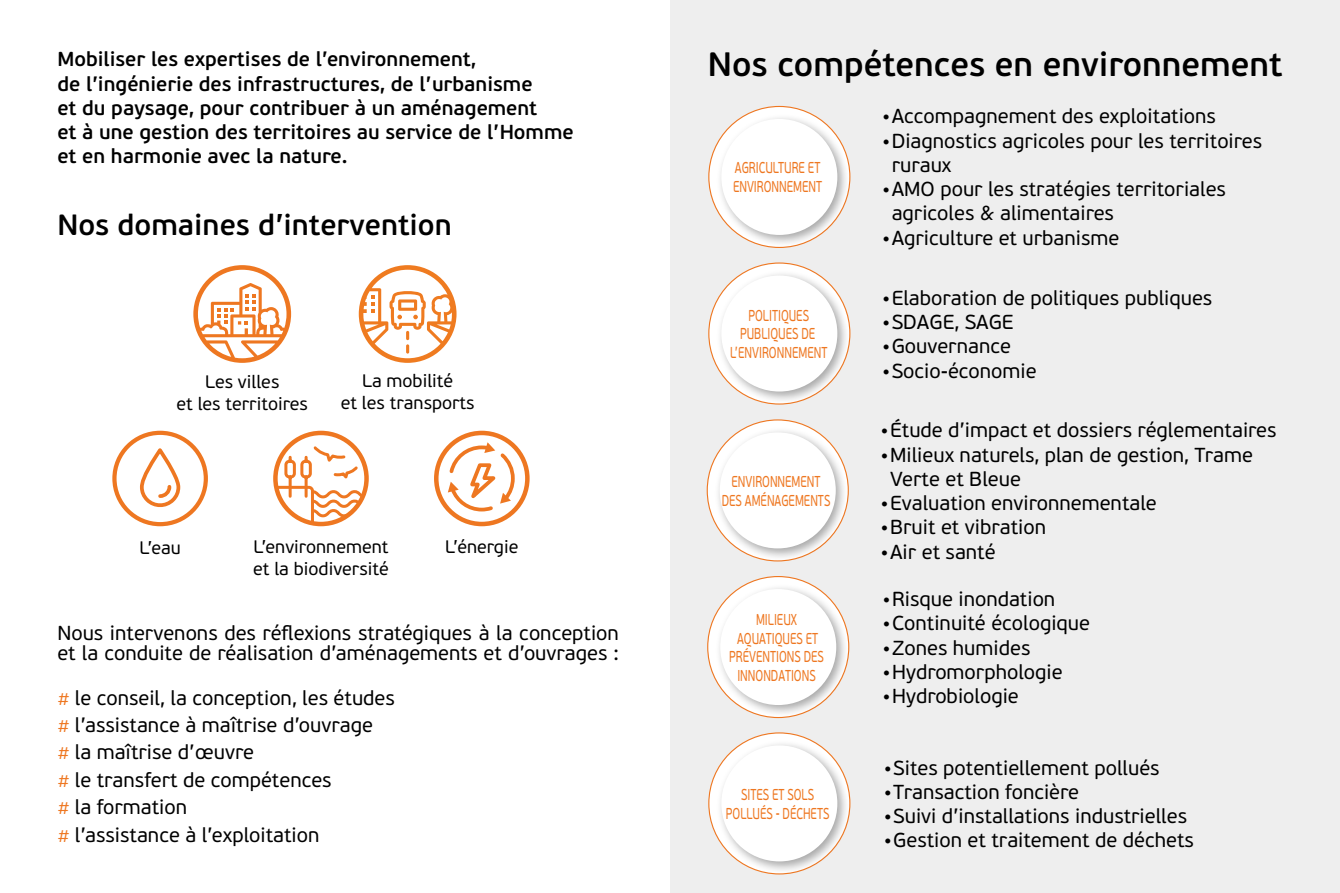
<style>
.page{position:relative;width:1340px;height:893px;background:#fff}
.page>*{position:absolute;margin:0;border:0;box-sizing:border-box;transform-origin:0 0}
.t1{font:600 33.75px "PF Beau Sans Pro";color:#000}
.t2{font:600 29.25px "PF Beau Sans Pro";color:#000}
.t3{font:20.25px/27.4px "PF Beau Sans Pro";color:#000}
.t4{font:600 20.25px/24.3px "PF Beau Sans Pro";color:#000}
.t5{font:18px/21.6px "PF Beau Sans Pro";color:#000;text-align:center}
.t6{font:15.75px/18.9px "PF Beau Sans Pro";color:#ee7721;text-align:center;scale:.7 1}
.s1{color:#ee7721}
</style>
<div class="page">
<div style="left:670px;top:0;width:669px;height:893px;background:#eee"></div>
<svg style="left:434px;top:431px;width:95px;height:95px"></svg>
<svg style="left:193px;top:265px;width:98px;height:98px"></svg>
<svg style="left:112px;top:431px;width:96px;height:95px"></svg>
<svg style="left:359px;top:265px;width:97px;height:98px"></svg>
<svg style="left:273px;top:431px;width:96px;height:95px"></svg>
<svg style="left:709px;top:263px;width:140px;height:141px"></svg>
<svg style="left:709px;top:106px;width:140px;height:141px"></svg>
<div style="left:709px;top:733px;width:140px;height:141px;background:#fff;border-radius:50%"></div>
<svg style="left:707px;top:420px;width:141px;height:141px"></svg>
<div style="left:716px;top:270px;width:133px;height:134px;background:#000;opacity:.35"></div>
<div style="left:721px;top:276px;width:116px;height:115px;background:#fff;border-radius:50%"></div>
<div style="left:716px;top:113px;width:133px;height:135px;background:#000;opacity:.35"></div>
<div style="left:721px;top:119px;width:116px;height:116px;background:#fff;border-radius:50%"></div>
<div style="left:716px;top:740px;width:133px;height:134px;background:#000;opacity:.35"></div>
<div style="left:721px;top:745px;width:116px;height:116px;background:#fff;border-radius:50%"></div>
<div style="left:714px;top:427px;width:134px;height:134px;background:#000;opacity:.35"></div>
<div style="left:719px;top:432px;width:116px;height:116px;background:#fff;border-radius:50%"></div>
<svg style="left:707px;top:577px;width:141px;height:140px"></svg>
<div style="left:715px;top:583px;width:133px;height:135px;background:#000;opacity:.35"></div>
<div style="left:720px;top:589px;width:116px;height:116px;background:#fff;border-radius:50%"></div>
<p class="t4" style="left:57px;top:47px;width:518px">Mobiliser les expertises de l’environnement,<br>de l’ingénierie des infrastructures, de l’urbanisme<br>et du paysage, pour contribuer à un aménagement<br>et à une gestion des territoires au service de l’Homme et en harmonie avec la nature.</p>
<h2 class="t2" style="left:57px;top:208px;width:396px">Nos domaines d’intervention</h2>
<p class="t5" style="left:176px;top:371px;width:133px">Les villes<br>et les territoires</p>
<p class="t5" style="left:341px;top:370px;width:135px">La mobilité<br>et les transports</p>
<p class="t5" style="left:139px;top:537px;width:43px">L’eau</p>
<p class="t5" style="left:253px;top:536px;width:136px">L’environnement</p>
<p class="t5" style="left:445px;top:536px;width:75px">L’énergie</p>
<p class="t5" style="left:253px;top:558px;width:137px">et la biodiversité</p>
<p class="t3" style="left:57px;top:623px;width:563px;line-height:20.2px">Nous intervenons des réflexions stratégiques à la conception et la conduite de réalisation d’aménagements et d’ouvrages :</p>
<p class="t3" style="left:57px;top:684px;width:339px"><span class="s1">#</span> le conseil, la conception, les études <span class="s1">#</span> l’assistance à maîtrise d’ouvrage<br><span class="s1">#</span> la maîtrise d’œuvre<br><span class="s1">#</span> le transfert de compétences<br><span class="s1">#</span> la formation<br><span class="s1">#</span> l’assistance à l’exploitation</p>
<h1 class="t1" style="left:708px;top:45px;width:576px">Nos compétences en environnement</h1>
<p class="t6" style="left:733px;top:159px;width:129px;text-align:left">AGRICULTURE ET<br>ENVIRONNEMENT</p>
<p class="t6" style="left:730px;top:306px;width:140px">POLITIQUES<br>PUBLIQUES DE<br>L’ENVIRONNEMENT</p>
<p class="t6" style="left:721px;top:472px;width:156px">ENVIRONNEMENT<br>DES AMÉNAGEMENTS</p>
<p class="t6" style="left:729px;top:610px;width:137px">MILIEUX<br>AQUATIQUES ET<br>PRÉVENTIONS DES<br>INNONDATIONS</p>
<p class="t6" style="left:726px;top:785px;width:149px">SITES ET SOLS<br>POLLUÉS - DÉCHETS</p>
<p class="t3" style="left:882px;top:103px;width:335px">•Accompagnement des exploitations</p>
<p class="t3" style="left:891px;top:128px;width:372px;line-height:24.3px;text-indent:-10px">•Diagnostics agricoles pour les territoires ruraux</p>
<p class="t3" style="left:891px;top:177px;width:336px;line-height:24.3px;text-indent:-10px">•AMO pour les stratégies territoriales agricoles &amp; alimentaires</p>
<p class="t3" style="left:882px;top:224px;width:239px">•Agriculture et urbanisme</p>
<p class="t3" style="left:882px;top:284px;width:332px">•Elaboration de politiques publiques</p>
<p class="t3" style="left:882px;top:308px;width:133px">•SDAGE, SAGE</p>
<p class="t3" style="left:882px;top:333px;width:130px">•Gouvernance</p>
<p class="t3" style="left:882px;top:357px;width:156px">•Socio-économie</p>
<p class="t3" style="left:880px;top:417px;width:397px">•Étude d’impact et dossiers réglementaires</p>
<p class="t3" style="left:890px;top:442px;width:364px;line-height:24.3px;text-indent:-10px">•Milieux naturels, plan de gestion, Trame<br>Verte et Bleue</p>
<p class="t3" style="left:880px;top:489px;width:278px">•Evaluation environnementale</p>
<p class="t3" style="left:880px;top:514px;width:167px">•Bruit et vibration</p>
<p class="t3" style="left:880px;top:538px;width:117px">•Air et santé</p>
<p class="t3" style="left:882px;top:585px;width:174px">•Risque inondation</p>
<p class="t3" style="left:882px;top:610px;width:209px">•Continuité écologique</p>
<p class="t3" style="left:882px;top:634px;width:149px">•Zones humides</p>
<p class="t3" style="left:882px;top:658px;width:181px">•Hydromorphologie</p>
<p class="t3" style="left:882px;top:683px;width:138px">•Hydrobiologie</p>
<p class="t3" style="left:883px;top:754px;width:277px">•Sites potentiellement pollués</p>
<p class="t3" style="left:883px;top:778px;width:197px">•Transaction foncière</p>
<p class="t3" style="left:883px;top:802px;width:305px">•Suivi d’installations industrielles</p>
<p class="t3" style="left:883px;top:827px;width:312px">•Gestion et traitement de déchets</p>
</div>
